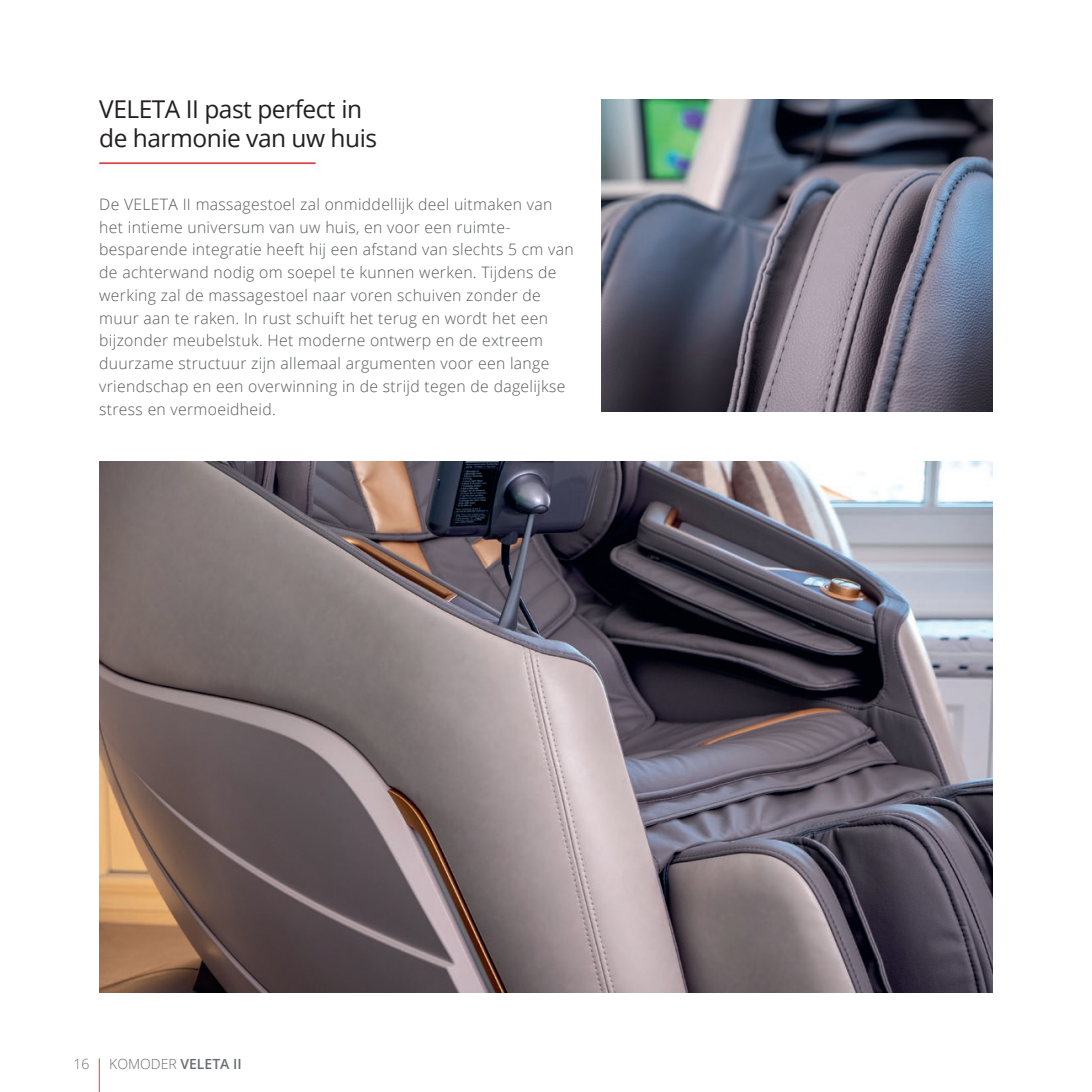
<style>
.page{position:relative;width:1092px;height:1092px;background:#fff}
.page>*{position:absolute;margin:0;border:0;box-sizing:border-box;transform-origin:0 0}
.t1{font:24.5px/29.4px "Open Sans";letter-spacing:-.02em;color:#231f20}
.t2{font:300 15.75px/22.8px "Open Sans";letter-spacing:.02em;color:#57585a}
.t3{font:600 14px "Open Sans";color:#6c6d70}
.t4{font:300 14px "Open Sans";color:#6c6d70}
.s1{font-weight:300}
</style>
<div class="page">
<hr style="left:99px;top:162px;width:216px;height:2px;background:#db4145">
<img style="left:601px;top:99px;width:391px;height:312px">
<img style="left:99px;top:461px;width:893px;height:531px">
<hr style="left:99px;top:1058px;width:1px;height:33px;background:#db4145">
<h1 class="t1" style="left:99px;top:94px;width:279px">VELETA II past perfect in de harmonie van uw huis</h1>
<p class="t2" style="left:99px;top:192px;width:476px">De VELETA II massagestoel zal onmiddellijk deel uitmaken van het intieme universum van uw huis, en voor een ruimte&shy;besparende integratie heeft hij een afstand van slechts 5 cm van de achterwand nodig om soepel te kunnen werken. Tijdens de werking zal de massagestoel naar voren schuiven zonder de muur aan te raken. In rust schuift het terug en wordt het een bijzonder meubelstuk. Het moderne ontwerp en de extreem duurzame structuur zijn allemaal argumenten voor een lange vriendschap en een overwinning in de strijd tegen de dagelijkse stress en vermoeidheid.</p>
<p class="t4" style="left:73px;top:1054px;width:17px">16</p>
<p class="t3" style="left:109px;top:1054px;width:134px"><span class="s1">KOMODER</span> VELETA II</p>
</div>
